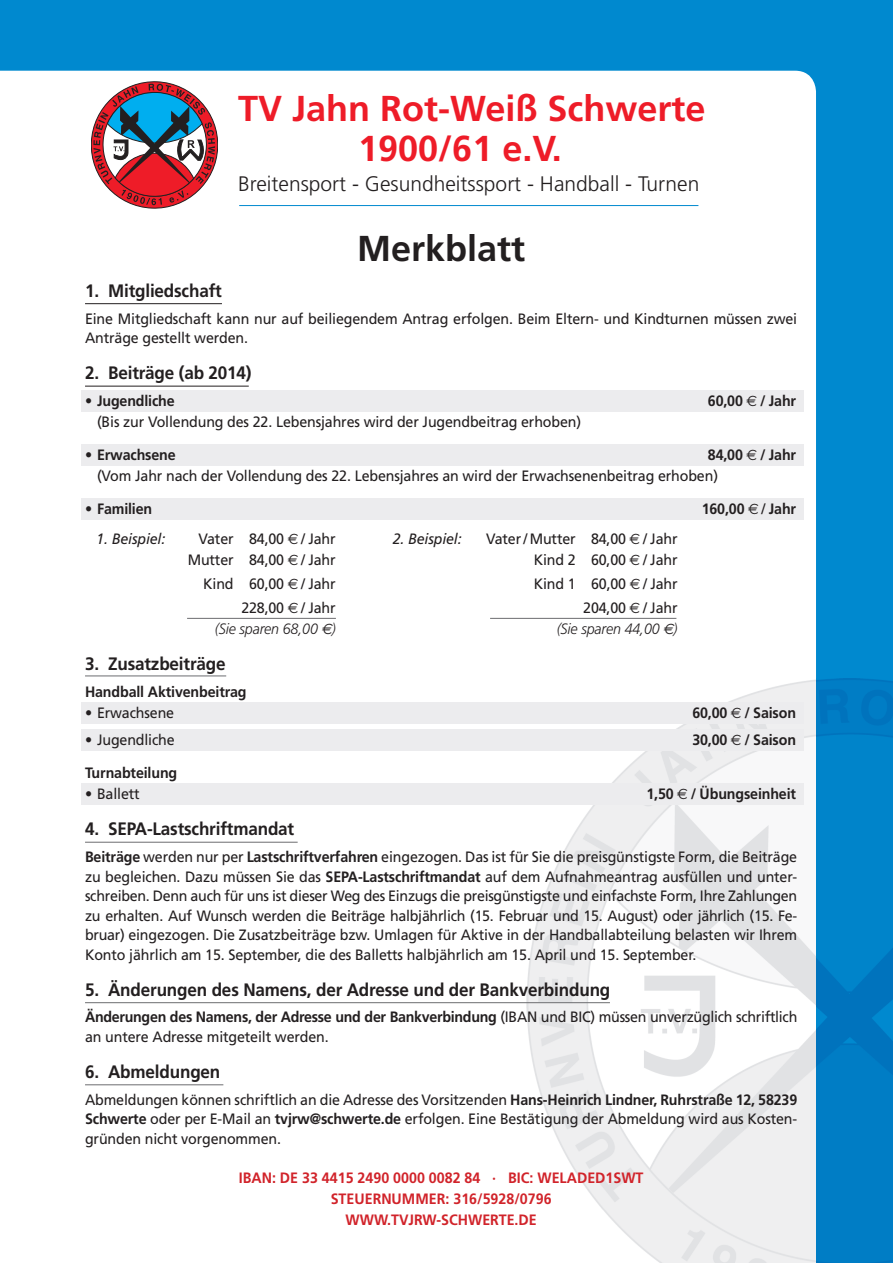
<style>
.page{position:relative;width:893px;height:1263px;background:#0089cf}
.page>*{position:absolute;margin:0;border:0;box-sizing:border-box;transform-origin:0 0}
.t1{font:700 36px/40.5px "Frutiger";color:#ee1c28}
.t2{font:700 36px "Frutiger";color:#231f20}
.t3{font:300 21px "Frutiger";color:#231f20}
.t4{font:700 18px "Frutiger";letter-spacing:-.01em;color:#231f20;scale:.95 1}
.t5{font:15px/19.5px "Frutiger";letter-spacing:-.01em;color:#231f20;scale:.95 1}
.t6{font:700 15px "Frutiger";letter-spacing:-.01em;color:#231f20;scale:.95 1}
.t7{font:700 15px/21px "Frutiger";color:#d1232a;text-align:center;scale:.95 1}
.t8{font:italic 300 15px "Frutiger";letter-spacing:-.01em;color:#231f20;scale:.95 1}
.t9{font:italic 15px "Frutiger";letter-spacing:-.01em;color:#231f20;scale:.95 1}
.s1{font-weight:400}
.s2{font-family:"Euro Sans";font-weight:400}
.s3{font-weight:700}
.s4{font-family:"Euro Sans"}
</style>
<div class="page">
<div style="left:0;top:71px;width:816px;height:1192px;background:#fff"></div>
<img style="left:527px;top:678px;width:366px;height:585px">
<div style="left:81px;top:783px;width:722px;height:21px;background:#ececee"></div>
<div style="left:81px;top:702px;width:722px;height:21px;background:#ececee"></div>
<div style="left:81px;top:498px;width:722px;height:21px;background:#ececee"></div>
<div style="left:81px;top:445px;width:722px;height:21px;background:#ececee"></div>
<div style="left:81px;top:391px;width:722px;height:21px;background:#ececee"></div>
<hr style="left:85px;top:386px;width:164px;height:1px;background:#231f20">
<hr style="left:85px;top:842px;width:213px;height:1px;background:#6c6d70">
<hr style="left:85px;top:1002px;width:525px;height:1px;background:#6c6d70">
<hr style="left:85px;top:1084px;width:138px;height:1px;background:#6c6d70">
<svg style="left:91px;top:82px;width:127px;height:126px;background:#a47b89"></svg>
<hr style="left:239px;top:205px;width:459px;height:1px;background:#0089cf">
<hr style="left:85px;top:675px;width:141px;height:1px;background:#6c6d70">
<div style="left:81px;top:729px;width:722px;height:22px;background:#ececee"></div>
<hr style="left:85px;top:303px;width:137px;height:1px;background:#231f20">
<hr style="left:187px;top:618px;width:149px;height:1px;background:#6c6d70">
<hr style="left:490px;top:618px;width:186px;height:1px;background:#6c6d70">
<h1 class="t1" style="left:358px;top:87px;width:349px;text-indent:-120px">TV Jahn Rot-Weiß Schwerte<br>1900/61 e.V.</h1>
<h2 class="t3" style="left:238px;top:172px;width:463px">Breitensport - Gesundheitssport - Handball - Turnen</h2>
<h1 class="t2" style="left:357px;top:227px;width:170px">Merkblatt</h1>
<p class="t4" style="left:85px;top:280px;width:145px">1. Mitgliedschaft</p>
<p class="t5" style="left:85px;top:309px;width:751px">Eine Mitgliedschaft kann nur auf beiliegendem Antrag erfolgen. Beim Eltern- und Kindturnen müssen zwei<br>Anträge gestellt werden.</p>
<p class="t4" style="left:85px;top:362px;width:177px">2. Beiträge (ab 2014)</p>
<p class="t6" style="left:85px;top:392px;width:96px"><span class="s1">•</span> Jugendliche</p>
<p class="t6" style="left:708px;top:392px;width:94px">60,00 <span class="s2">€</span> / Jahr</p>
<p class="t5" style="left:97px;top:412px;width:511px">(Bis zur Vollendung des 22. Lebensjahres wird der Jugendbeitrag erhoben)</p>
<p class="t6" style="left:85px;top:446px;width:97px"><span class="s1">•</span> Erwachsene</p>
<p class="t5" style="left:97px;top:444px;width:737px;line-height:21px;text-indent:611px"><span class="s3">84,00</span> <span class="s4">€</span> <span class="s3">/ Jahr </span>(Vom Jahr nach der Vollendung des 22. Lebensjahres an wird der Erwachsenenbeitrag erhoben)</p>
<p class="t6" style="left:85px;top:500px;width:72px"><span class="s1">•</span> Familien</p>
<p class="t6" style="left:702px;top:500px;width:101px">160,00 <span class="s2">€</span> <span class="s1">/</span> Jahr</p>
<p class="t9" style="left:96px;top:530px;width:74px">1. Beispiel:</p>
<p class="t5" style="left:199px;top:529px;width:146px">Vater 84,00 <span class="s4">€</span> / Jahr</p>
<p class="t9" style="left:393px;top:530px;width:74px">2. Beispiel:</p>
<p class="t5" style="left:486px;top:529px;width:203px">Vater / Mutter 84,00 <span class="s4">€</span> / Jahr</p>
<p class="t5" style="left:188px;top:550px;width:157px">Mutter 84,00 <span class="s4">€</span> / Jahr</p>
<p class="t5" style="left:534px;top:550px;width:153px">Kind 2 60,00 <span class="s4">€</span> / Jahr</p>
<p class="t5" style="left:203px;top:574px;width:141px">Kind 60,00 <span class="s4">€</span> / Jahr</p>
<p class="t5" style="left:534px;top:574px;width:153px">Kind 1 60,00 <span class="s4">€</span> / Jahr</p>
<p class="t5" style="left:241px;top:598px;width:101px">228,00 <span class="s4">€</span> / Jahr</p>
<p class="t5" style="left:583px;top:598px;width:101px">204,00 <span class="s4">€</span> / Jahr</p>
<p class="t8" style="left:215px;top:621px;width:129px">(Sie sparen 68,00 <span class="s2">€</span>)</p>
<p class="t8" style="left:557px;top:621px;width:129px">(Sie sparen 44,00 <span class="s2">€</span>)</p>
<p class="t4" style="left:85px;top:653px;width:149px">3. Zusatzbeiträge</p>
<p class="t6" style="left:85px;top:683px;width:172px">Handball Aktivenbeitrag</p>
<p class="t5" style="left:85px;top:703px;width:95px">• Erwachsene</p>
<p class="t6" style="left:692px;top:704px;width:111px">60,00 <span class="s2">€</span> / Saison</p>
<p class="t5" style="left:85px;top:730px;width:96px">• Jugendliche</p>
<p class="t6" style="left:692px;top:731px;width:111px">30,00 <span class="s2">€</span> / Saison</p>
<p class="t6" style="left:85px;top:764px;width:99px">Turnabteilung</p>
<p class="t5" style="left:85px;top:784px;width:59px">• Ballett</p>
<p class="t6" style="left:646px;top:785px;width:159px">1,50 <span class="s2">€</span> / Übungseinheit</p>
<p class="t4" style="left:85px;top:818px;width:222px">4. SEPA-Lastschriftmandat</p>
<p class="t5" style="left:85px;top:847px;width:751px;text-align:justify"><span class="s3">Beiträge</span> werden nur per <span class="s3">Lastschriftverfahren</span> eingezogen. Das ist für Sie die preisgünstigste Form, die Beiträge zu begleichen. Dazu müssen Sie das <span class="s3">SEPA-Lastschriftmandat</span> auf dem Aufnahmeantrag ausfüllen und unter&shy;schreiben. Denn auch für uns ist dieser Weg des Einzugs die preisgünstigste und einfachste Form, Ihre Zahlungen zu erhalten. Auf Wunsch werden die Beiträge halbjährlich (15. Februar und 15. August) oder jährlich (15. Fe&shy;bruar) eingezogen. Die Zusatzbeiträge bzw. Umlagen für Aktive in der Handballabteilung belasten wir Ihrem Konto jährlich am 15. September, die des Balletts halbjährlich am 15. April und 15. September.</p>
<p class="t4" style="left:85px;top:979px;width:554px">5. Änderungen des Namens, der Adresse und der Bankverbindung</p>
<p class="t5" style="left:85px;top:1007px;width:751px"><span class="s3">Änderungen des Namens, der Adresse und der Bankverbindung</span> (IBAN und BIC) müssen unverzüglich schriftlich an untere Adresse mitgeteilt werden.</p>
<p class="t4" style="left:85px;top:1061px;width:144px">6. Abmeldungen</p>
<p class="t5" style="left:85px;top:1089px;width:751px;text-align:justify">Abmeldungen können schriftlich an die Adresse des Vorsitzenden <span class="s3">Hans-Heinrich Lindner, Ruhrstraße 12, 58239<br>Schwerte</span> oder per E-Mail an <span class="s3">tvjrw@schwerte.de</span> erfolgen. Eine Bestätigung der Abmeldung wird aus Kosten&shy;gründen nicht vorgenommen.</p>
<p class="t7" style="left:239px;top:1167px;width:428px">IBAN: DE 33 4415 2490 0000 0082 84 · BIC: WELADED1SWT<br>STEUERNUMMER: 316/5928/0796<br>WWW.TVJRW-SCHWERTE.DE</p>
</div>
